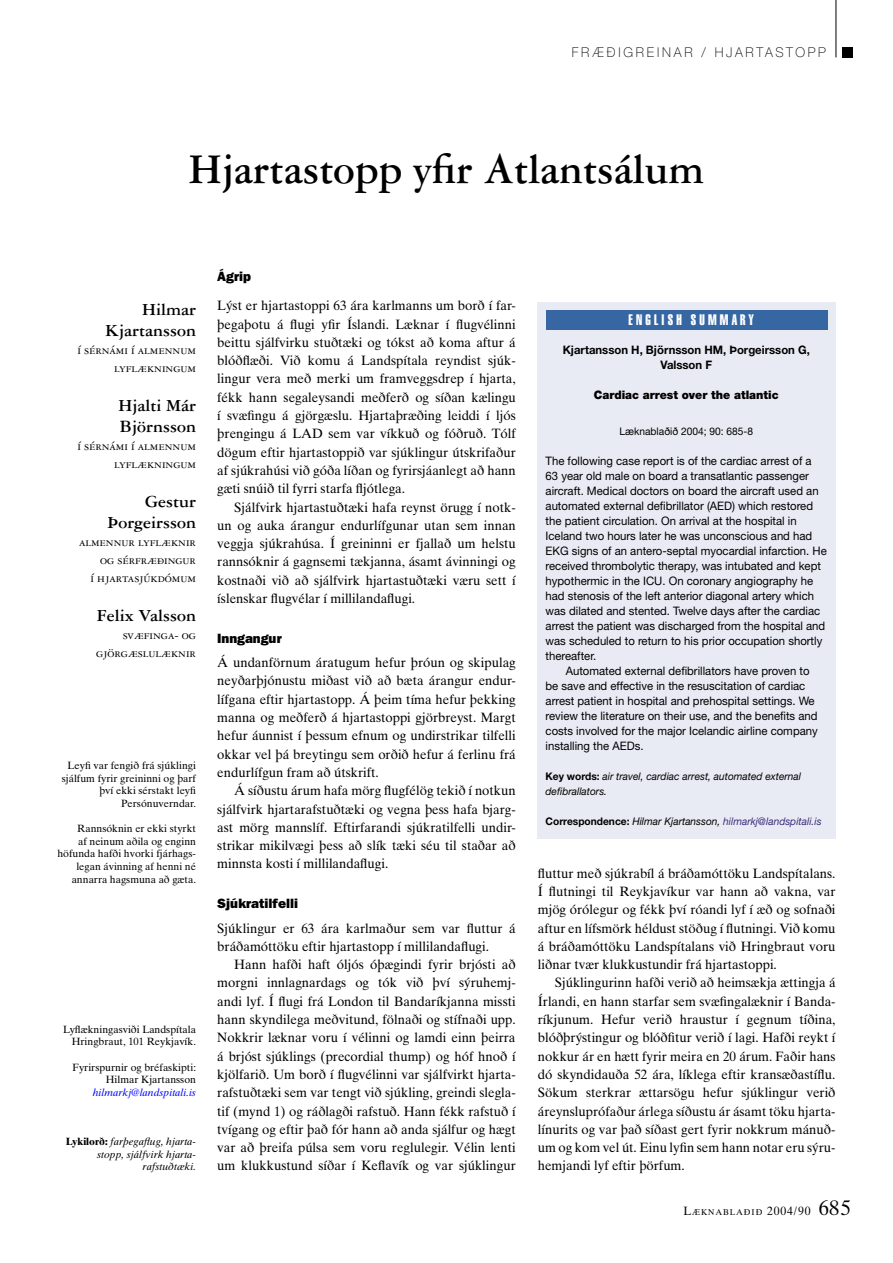
<style>
.page{position:relative;width:893px;height:1263px;background:#fff}
.page>*{position:absolute;margin:0;border:0;box-sizing:border-box;transform-origin:0 0}
.Fræðigr-fs{font:700 45px "Garamond Three";color:#000;scale:.95 1}
.Höfundar{font:700 18px "Garamond Three";color:#000}
.Óinndregið{font:15px "Helvetica Extra Compressed";letter-spacing:.22em;color:#fff}
.Óinndregið-2{font:13.5px/18.3px "Times Ten";color:#000;text-align:justify}
.Millfs{font:800 13.5px "Franklin Gothic";color:#000}
.t1{font:100 13.5px "Helvetica Neue";letter-spacing:.215em;color:#000}
.Höf-titill{font:12.75px/18px "Garamond Three SC";color:#000;text-align:right}
.Enska{font:11.7px/15px "Helvetica Neue";color:#000}
.Enska_höf{font:700 11.7px "Helvetica Neue";color:#000}
.Enska_heiti{font:900 11.7px "Helvetica Neue";color:#000}
.Uppruni{font:10.5px/12.6px "Times Ten";color:#000;text-align:right}
.Enska-keywords{font:italic 10.5px/15px "Helvetica Neue";color:#000}
.Lykilorð{font:italic 10.5px/12.6px "Times Ten";color:#000;text-align:right}
.Enska_uppruni{font:italic 10.5px "Helvetica Neue";color:#392e7a}
.Enska-2{font:10.5px "Helvetica Neue";color:#000}
.Uppruni-2{font:italic 10.5px "Times Ten";color:#00f}
.t2{font:8.4px "Times Ten";letter-spacing:.105em;color:#000}
.s1{font-weight:700;font-style:normal}
.s2{font-weight:700;font-style:normal;color:#000}
.s3{color:#000}
.s4{font-size:12px}
.s5{font-size:21px}
</style>
<div class="page">
<hr style="left:836px;top:0;width:1px;height:57px;background:#000">
<div style="left:842px;top:47px;width:11px;height:10px;background:#000"></div>
<div style="left:537px;top:302px;width:299px;height:536px;background:#e9ebf4"></div>
<div style="left:546px;top:310px;width:282px;height:20px;background:#3767a3"></div>
<p class="t1" style="left:572px;top:44px;width:256px">FRÆÐIGREINAR / HJARTASTOPP</p>
<p class="Fræðigr-fs" style="left:189px;top:144px;width:544px">Hjartastopp yfir Atlantsálum</p>
<p class="Höfundar" style="left:142px;top:299px;width:55px">Hilmar</p>
<p class="Höfundar" style="left:105px;top:320px;width:93px">Kjartansson</p>
<p class="Höf-titill" style="left:77px;top:341px;width:120px">í sérnámi í almennum lyflækningum</p>
<p class="Höfundar" style="left:119px;top:395px;width:79px">Hjalti Már</p>
<p class="Höfundar" style="left:120px;top:416px;width:78px">Björnsson</p>
<p class="Höf-titill" style="left:77px;top:437px;width:120px">í sérnámi í almennum lyflækningum</p>
<p class="Höfundar" style="left:145px;top:491px;width:52px">Gestur</p>
<p class="Höfundar" style="left:107px;top:512px;width:90px">Þorgeirsson</p>
<p class="Höf-titill" style="left:79px;top:533px;width:118px">almennur lyflæknir</p>
<p class="Höf-titill" style="left:100px;top:551px;width:98px">og sérfræðingur</p>
<p class="Höf-titill" style="left:91px;top:569px;width:107px">í hjartasjúkdómum</p>
<p class="Höfundar" style="left:97px;top:605px;width:101px">Felix Valsson</p>
<p class="Höf-titill" style="left:123px;top:626px;width:75px">svæfinga- og</p>
<p class="Höf-titill" style="left:96px;top:644px;width:101px">gjörgæslulæknir</p>
<p class="Uppruni" style="left:62px;top:759px;width:136px">Leyfi var fengið frá sjúklingi sjálfum fyrir greininni og þarf því ekki sérstakt leyfi</p>
<p class="Uppruni" style="left:121px;top:797px;width:76px">Persónuverndar.</p>
<p class="Uppruni" style="left:57px;top:822px;width:140px">Rannsóknin er ekki styrkt<br>af neinum aðila og enginn höfunda hafði hvorki fjárhags&shy;legan ávinning af henni né annarra hagsmuna að gæta.</p>
<p class="Uppruni" style="left:63px;top:1023px;width:134px">Lyflækningasviði Landspítala<br>Hringbraut, 101 Reykjavík.</p>
<p class="Uppruni" style="left:73px;top:1060px;width:125px">Fyrirspurnir og bréfaskipti:<br>Hilmar Kjartansson</p>
<p class="Uppruni-2" style="left:93px;top:1086px;width:105px">hilmarkj@landspitali.is</p>
<p class="Lykilorð" style="left:66px;top:1135px;width:132px"><span class="s1">Lykilorð:</span> farþegaflug, hjarta-</p>
<p class="Lykilorð" style="left:97px;top:1147px;width:100px">stopp, sjálfvirk hjarta&shy;rafstuðtæki.</p>
<p class="Millfs" style="left:217px;top:268px;width:35px">Ágrip</p>
<p class="Óinndregið-2" style="left:217px;top:296px;width:300px">Lýst er hjartastoppi 63 ára karlmanns um borð í far&shy;þegaþotu á flugi yfir Íslandi. Læknar í flugvélinni beittu sjálfvirku stuðtæki og tókst að koma aftur á blóðflæði. Við komu á Landspítala reyndist sjúk&shy;lingur vera með merki um framveggsdrep í hjarta, fékk hann segaleysandi meðferð og síðan kælingu í svæfingu á gjörgæslu. Hjartaþræðing leiddi í ljós þrengingu á LAD sem var víkkuð og fóðruð. Tólf dögum eftir hjartastoppið var sjúklingur útskrifaður af sjúkrahúsi við góða líðan og fyrirsjáanlegt að hann gæti snúið til fyrri starfa fljótlega.</p>
<p class="Óinndregið-2" style="left:217px;top:498px;width:300px;text-indent:17px">Sjálfvirk hjartastuðtæki hafa reynst örugg í notk&shy;un og auka árangur endurlífgunar utan sem innan veggja sjúkrahúsa. Í greininni er fjallað um helstu rannsóknir á gagnsemi tækjanna, ásamt ávinningi og kostnaði við að sjálfvirk hjartastuðtæki væru sett í íslenskar flugvélar í millilandaflugi.</p>
<p class="Millfs" style="left:217px;top:630px;width:66px">Inngangur</p>
<p class="Óinndregið-2" style="left:217px;top:653px;width:300px">Á undanförnum áratugum hefur þróun og skipulag neyðarþjónustu miðast við að bæta árangur endur&shy;lífgana eftir hjartastopp. Á þeim tíma hefur þekking manna og meðferð á hjartastoppi gjörbreyst. Margt hefur áunnist í þessum efnum og undirstrikar tilfelli okkar vel þá breytingu sem orðið hefur á ferlinu frá endurlífgun fram að útskrift.</p>
<p class="Óinndregið-2" style="left:217px;top:781px;width:300px;text-indent:17px">Á síðustu árum hafa mörg flugfélög tekið í notkun sjálfvirk hjartarafstuðtæki og vegna þess hafa bjarg&shy;ast mörg mannslíf. Eftirfarandi sjúkratilfelli undir&shy;strikar mikilvægi þess að slík tæki séu til staðar að minnsta kosti í millilandaflugi.</p>
<p class="Millfs" style="left:217px;top:895px;width:82px">Sjúkratilfelli</p>
<p class="Óinndregið-2" style="left:217px;top:919px;width:300px">Sjúklingur er 63 ára karlmaður sem var fluttur á bráðamóttöku eftir hjartastopp í millilandaflugi.</p>
<p class="Óinndregið-2" style="left:217px;top:955px;width:300px;text-indent:17px">Hann hafði haft óljós óþægindi fyrir brjósti að morgni innlagnardags og tók við því sýruhemj&shy;andi lyf. Í flugi frá London til Bandaríkjanna missti hann skyndilega meðvitund, fölnaði og stífnaði upp.<br>Nokkrir læknar voru í vélinni og lamdi einn þeirra á brjóst sjúklings (precordial thump) og hóf hnoð í kjölfarið. Um borð í flugvélinni var sjálfvirkt hjarta&shy;rafstuðtæki sem var tengt við sjúkling, greindi slegla&shy;tif (mynd 1) og ráðlagði rafstuð. Hann fékk rafstuð í tvígang og eftir það fór hann að anda sjálfur og hægt var að þreifa púlsa sem voru reglulegir. Vélin lenti um klukkustund síðar í Keflavík og var sjúklingur</p>
<p class="Óinndregið" style="left:629px;top:311px;width:127px">ENGLISH SUMMARY</p>
<p class="Enska_höf" style="left:563px;top:342px;width:249px">Kjartansson H, Björnsson HM, Þorgeirsson G,</p>
<p class="Enska_höf" style="left:660px;top:357px;width:53px">Valsson F</p>
<p class="Enska_heiti" style="left:594px;top:387px;width:186px">Cardiac arrest over the atlantic</p>
<p class="Enska-2" style="left:620px;top:425px;width:135px">Læknablaðið 2004; 90: 685-8</p>
<p class="Enska" style="left:546px;top:453px;width:283px">The following case report is of the cardiac arrest of a 63 year old male on board a transatlantic passenger aircraft. Medical doctors on board the aircraft used an automated external defibrillator (AED) which restored the patient circulation. On arrival at the hospital in Iceland two hours later he was unconscious and had EKG signs of an antero-septal myocardial infarction. He received thrombolytic therapy, was intubated and kept hypothermic in the ICU. On coronary angiography he had stenosis of the left anterior diagonal artery which was dilated and stented. Twelve days after the cardiac arrest the patient was discharged from the hospital and was scheduled to return to his prior occupation shortly thereafter.</p>
<p class="Enska" style="left:546px;top:663px;width:274px;text-indent:20px">Automated external defibrillators have proven to be save and effective in the resuscitation of cardiac arrest patient in hospital and prehospital settings. We review the literature on their use, and the benefits and costs involved for the major Icelandic airline company installing the AEDs.</p>
<p class="Enska-keywords" style="left:546px;top:769px;width:257px"><span class="s1">Key words:</span> air travel, cardiac arrest, automated external defibrallators.</p>
<p class="Enska_uppruni" style="left:546px;top:815px;width:278px"><span class="s2">Correspondence:</span> <span class="s3">Hilmar Kjartansson,</span> hilmarkj@landspitali.is</p>
<p class="Óinndregið-2" style="left:538px;top:864px;width:299px">fluttur með sjúkrabíl á bráðamóttöku Landspítalans.<br>Í flutningi til Reykjavíkur var hann að vakna, var mjög órólegur og fékk því róandi lyf í æð og sofnaði aftur en lífsmörk héldust stöðug í flutningi. Við komu á bráðamóttöku Landspítalans við Hringbraut voru liðnar tvær klukkustundir frá hjartastoppi.</p>
<p class="Óinndregið-2" style="left:538px;top:973px;width:299px;text-indent:17px">Sjúklingurinn hafði verið að heimsækja ættingja á Írlandi, en hann starfar sem svæfingalæknir í Banda&shy;ríkjunum. Hefur verið hraustur í gegnum tíðina, blóðþrýstingur og blóðfitur verið í lagi. Hafði reykt í nokkur ár en hætt fyrir meira en 20 árum. Faðir hans dó skyndidauða 52 ára, líklega eftir kransæðastíflu.<br>Sökum sterkrar ættarsögu hefur sjúklingur verið áreynsluprófaður árlega síðustu ár ásamt töku hjarta&shy;línurits og var það síðast gert fyrir nokkrum mánuð&shy;um og kom vel út. Einu lyfin sem hann notar eru sýru&shy;hemjandi lyf eftir þörfum.</p>
<p class="t2" style="left:683px;top:1207px;width:169px"><span class="s4">L</span>ÆKNABLAÐIÐ <span class="s4">2004/90</span> <span class="s5">685</span></p>
</div>
